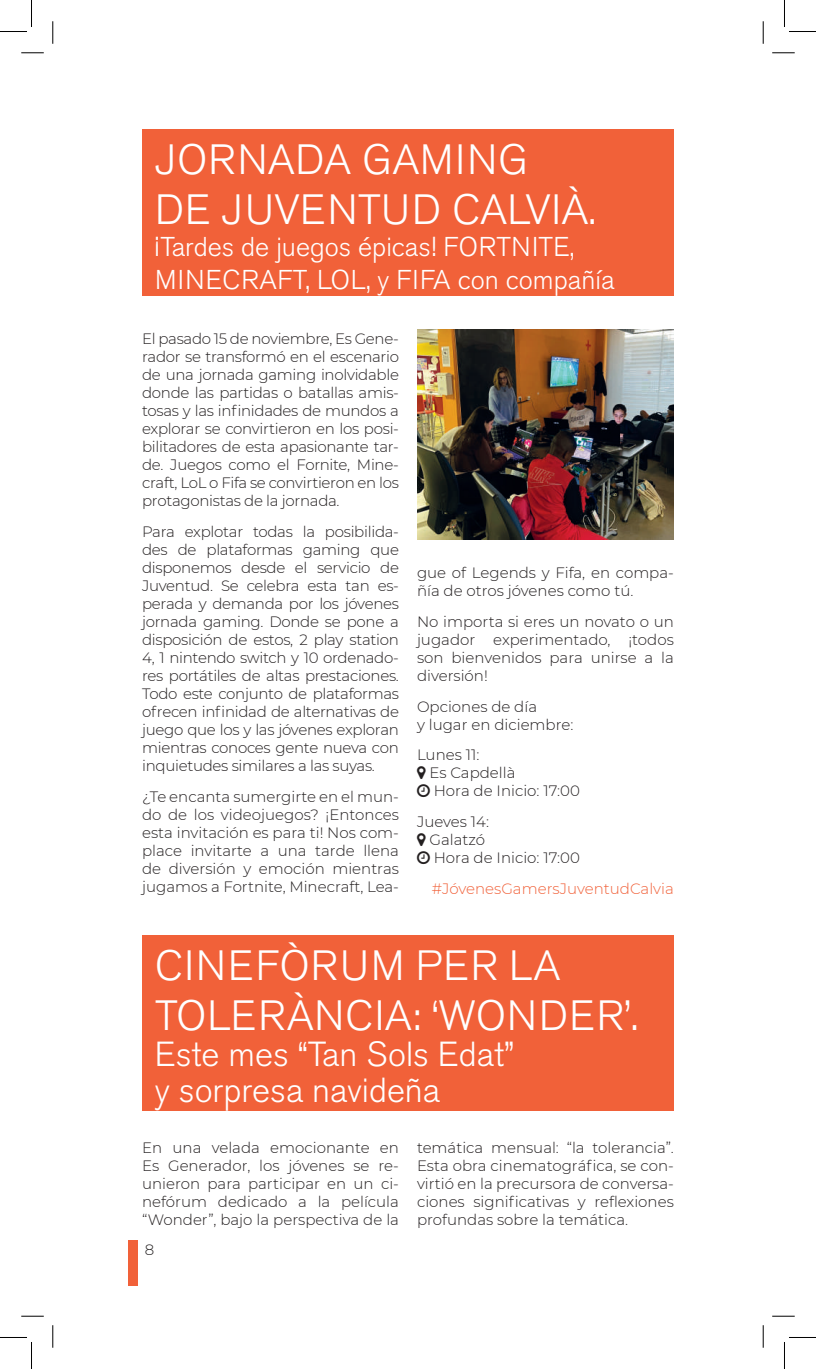
<style>
.page{position:relative;width:816px;height:1369px;background:#fff}
.page>*{position:absolute;margin:0;border:0;box-sizing:border-box;transform-origin:0 0}
.t1{font:300 42px/50.4px "Akzidenz Grotesk Pro";letter-spacing:.03em;color:#fff}
.t2{font:300 42px/50.4px "Akzidenz Grotesk Pro";letter-spacing:.01em;color:#fff}
.t3{font:300 34.5px/36px "Akzidenz Grotesk Pro";color:#fff}
.t4{font:300 27px/32.4px "Akzidenz Grotesk Pro";color:#fff}
.t5{font:300 15px/18px "Montserrat";color:#231f20;text-align:justify}
.t6{font:300 15px "Montserrat";color:#f16139}
</style>
<div class="page">
<div style="left:128px;top:1240px;width:9px;height:46px;background:#f16139"></div>
<div style="left:142px;top:129px;width:532px;height:167px;background:#f16139"></div>
<img style="left:417px;top:329px;width:257px;height:211px">
<div style="left:142px;top:935px;width:532px;height:175px;background:#f16139"></div>
<svg style="left:21px;top:53px;width:23px;height:1px"></svg>
<svg style="left:772px;top:53px;width:22px;height:1px"></svg>
<svg style="left:21px;top:1315px;width:23px;height:1px"></svg>
<svg style="left:772px;top:1315px;width:22px;height:1px"></svg>
<svg style="left:53px;top:21px;width:1px;height:23px"></svg>
<svg style="left:53px;top:1325px;width:1px;height:22px"></svg>
<svg style="left:763px;top:21px;width:1px;height:23px"></svg>
<svg style="left:763px;top:1325px;width:1px;height:22px"></svg>
<svg style="left:0;top:0;width:32px;height:32px"></svg>
<svg style="left:0;top:1337px;width:32px;height:31px"></svg>
<svg style="left:784px;top:0;width:32px;height:32px"></svg>
<svg style="left:784px;top:1337px;width:32px;height:31px"></svg>
<h1 class="t2" style="left:155px;top:134px;width:442px">JORNADA GAMING<br>DE JUVENTUD CALVIÀ.</h1>
<h3 class="t4" style="left:155px;top:231px;width:461px">¡Tardes de juegos épicas! FORTNITE,<br>MINECRAFT, LOL, y FIFA con compañía</h3>
<p class="t5" style="left:142px;top:329px;width:258px">El pasado 15 de noviembre, Es Gene&shy;rador se transformó en el escenario de una jornada gaming inolvidable donde las partidas o batallas amis&shy;tosas y las infinidades de mundos a explorar se convirtieron en los posi&shy;bilitadores de esta apasionante tar&shy;de. Juegos como el Fornite, Mine&shy;craft, LoL o Fifa se convirtieron en los protagonistas de la jornada.</p>
<p class="t5" style="left:142px;top:522px;width:258px">Para explotar todas la posibilida&shy;des de plataformas gaming que disponemos desde el servicio de Juventud. Se celebra esta tan es&shy;perada y demanda por los jóvenes jornada gaming. Donde se pone a disposición de estos, 2 play station 4, 1 nintendo switch y 10 ordenado&shy;res portátiles de altas prestaciones.<br>Todo este conjunto de plataformas ofrecen infinidad de alternativas de juego que los y las jóvenes exploran mientras conoces gente nueva con inquietudes similares a las suyas.</p>
<p class="t5" style="left:142px;top:786px;width:258px">¿Te encanta sumergirte en el mun&shy;do de los videojuegos? ¡Entonces esta invitación es para ti! Nos com&shy;place invitarte a una tarde llena de diversión y emoción mientras jugamos a Fortnite, Minecraft, Lea-</p>
<p class="t5" style="left:417px;top:563px;width:258px">gue of Legends y Fifa, en compa&shy;ñía de otros jóvenes como tú.</p>
<p class="t5" style="left:417px;top:612px;width:258px">No importa si eres un novato o un jugador experimentado, ¡todos son bienvenidos para unirse a la diversión!</p>
<p class="t5" style="left:417px;top:697px;width:158px">Opciones de día<br>y lugar en diciembre:</p>
<p class="t5" style="left:429px;top:745px;width:152px;text-align:left;text-indent:-12px">Lunes 11:<br>Es Capdellà<br>Hora de Inicio: 17:00</p>
<p class="t5" style="left:429px;top:812px;width:152px;text-align:left;text-indent:-12px">Jueves 14:<br>Galatzó<br>Hora de Inicio: 17:00</p>
<p class="t6" style="left:431px;top:878px;width:244px">#JóvenesGamersJuventudCalvia</p>
<h1 class="t1" style="left:155px;top:940px;width:484px">CINEFÒRUM PER LA<br>TOLERÀNCIA: ‘WONDER’.</h1>
<h2 class="t3" style="left:155px;top:1036px;width:361px">Este mes “Tan Sols Edat” y sorpresa navideña</h2>
<p class="t5" style="left:142px;top:1138px;width:258px">En una velada emocionante en Es Generador, los jóvenes se re&shy;unieron para participar en un ci&shy;nefórum dedicado a la película “Wonder”, bajo la perspectiva de la</p>
<p class="t5" style="left:417px;top:1138px;width:258px">temática mensual: “la tolerancia”.<br>Esta obra cinematográfica, se con&shy;virtió en la precursora de conversa&shy;ciones significativas y reflexiones profundas sobre la temática.</p>
<p class="t5" style="left:145px;top:1240px;width:11px">8</p>
</div>
